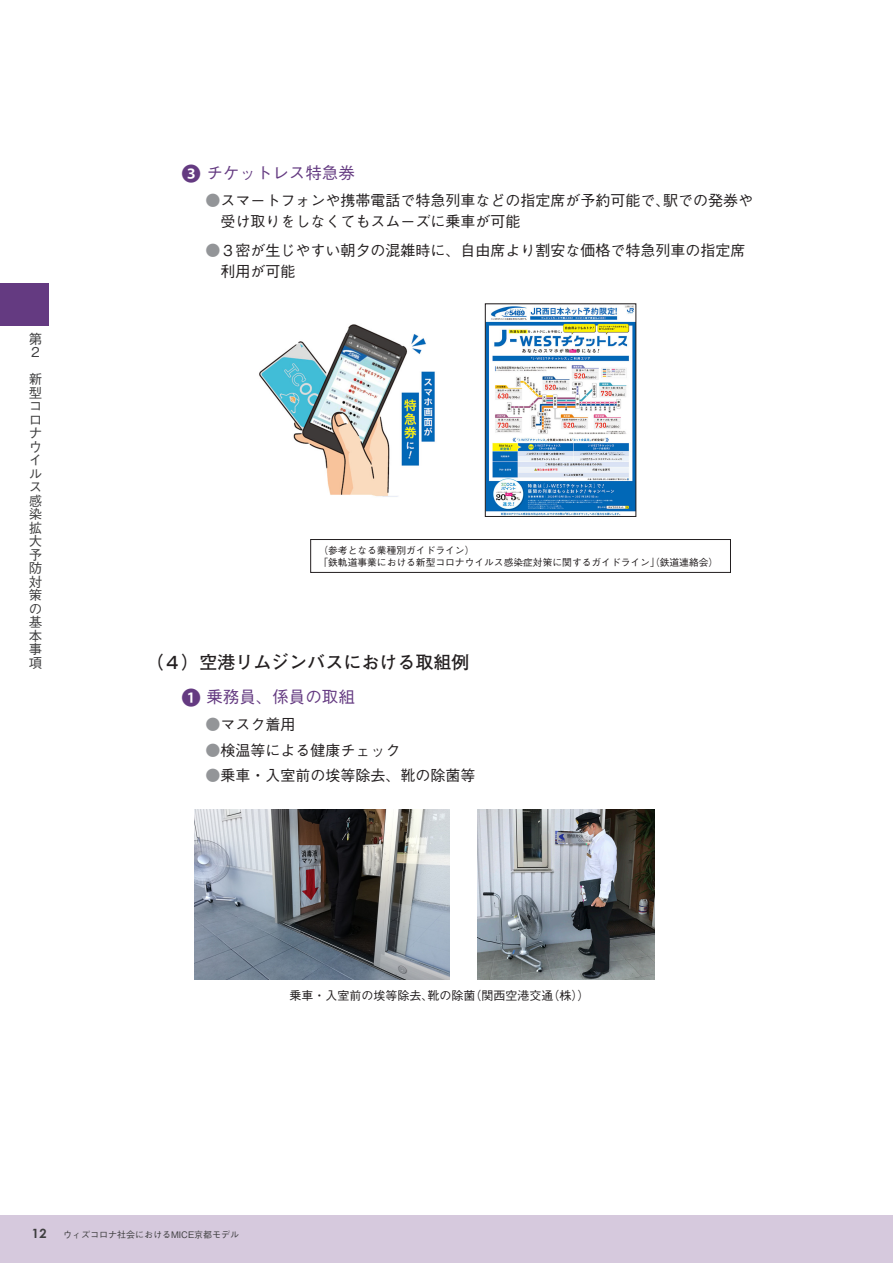
<style>
.page{position:relative;width:893px;height:1263px;background:#fff}
.page>*{position:absolute;margin:0;border:0;box-sizing:border-box;transform-origin:0 0}
.t1{font:700 18px "Futo Go B101 Pro";color:#231f20}
.t2{font:500 16.5px "Gothic BBB Pro";color:#643a81}
.t3{font:500 15px/21px "Gothic BBB Pro";color:#231f20}
.t4{font:500 13.5px/13.5px "Gothic BBB Pro";color:#3e3e3f}
.t5{font:700 12.75px "Century Gothic";color:#3e3e3f}
.t6{font:500 12px "Gothic BBB Pro";color:#231f20}
.t7{font:500 9.75px/12px "Gothic BBB Pro";color:#231f20}
.t8{font:500 9px "Gothic BBB Pro";color:#3e3e3f}
.s1{font-family:"Koz Go Pr 6 N";font-weight:400;font-size:19.5px}
.s2{color:#939598}
</style>
<div class="page">
<div style="left:0;top:1215px;width:893px;height:48px;background:#d6c9dd"></div>
<div style="left:310px;top:539px;width:421px;height:34px;border:1px solid #231f20"></div>
<img style="left:195px;top:809px;width:254px;height:170px">
<img style="left:478px;top:809px;width:177px;height:170px">
<img style="left:259px;top:324px;width:176px;height:173px">
<img style="left:487px;top:305px;width:147px;height:210px">
<div style="left:485px;top:303px;width:151px;height:214px;border:1px solid #231f20"></div>
<div style="left:0;top:283px;width:49px;height:42px;background:#643a81"></div>
<p class="t2" style="left:181px;top:160px;width:175px"><span class="s1">❸</span> チケットレス特急券</p>
<p class="t4" style="left:29px;top:330px;width:22px;line-height:14.2px">第<br>２　</p>
<p class="t4" style="left:29px;top:371px;width:15px">新型コロナウイルス感染拡大予防対策の基本事項</p>
<p class="t3" style="left:206px;top:188px;width:549px"><span class="s2">●</span>スマートフォンや携帯電話で特急列車などの指定席が予約可能で、駅での発券や　受け取りをしなくてもスムーズに乗車が可能</p>
<p class="t3" style="left:206px;top:238px;width:541px"><span class="s2">●</span>３密が生じやすい朝夕の混雑時に、自由席より割安な価格で特急列車の指定席　利用が可能</p>
<p class="t7" style="left:318px;top:543px;width:401px">（参考となる業種別ガイドライン）<br>「鉄軌道事業における新型コロナウイルス感染症対策に関するガイドライン」（鉄道連絡会）</p>
<p class="t1" style="left:145px;top:647px;width:325px">（４）空港リムジンバスにおける取組例</p>
<p class="t2" style="left:181px;top:684px;width:175px"><span class="s1">❶</span> 乗務員、係員の取組</p>
<p class="t3" style="left:206px;top:712px;width:91px"><span class="s2">●</span>マスク着用</p>
<p class="t3" style="left:206px;top:738px;width:196px"><span class="s2">●</span>検温等による健康チェック</p>
<p class="t3" style="left:206px;top:763px;width:271px"><span class="s2">●</span>乗車・入室前の埃等除去、靴の除菌等</p>
<p class="t6" style="left:290px;top:986px;width:301px">乗車・入室前の埃等除去、靴の除菌（関西空港交通（株））</p>
<p class="t5" style="left:32px;top:1223px;width:16px">12</p>
<p class="t8" style="left:63px;top:1227px;width:178px">ウィズコロナ社会におけるMICE京都モデル</p>
</div>
